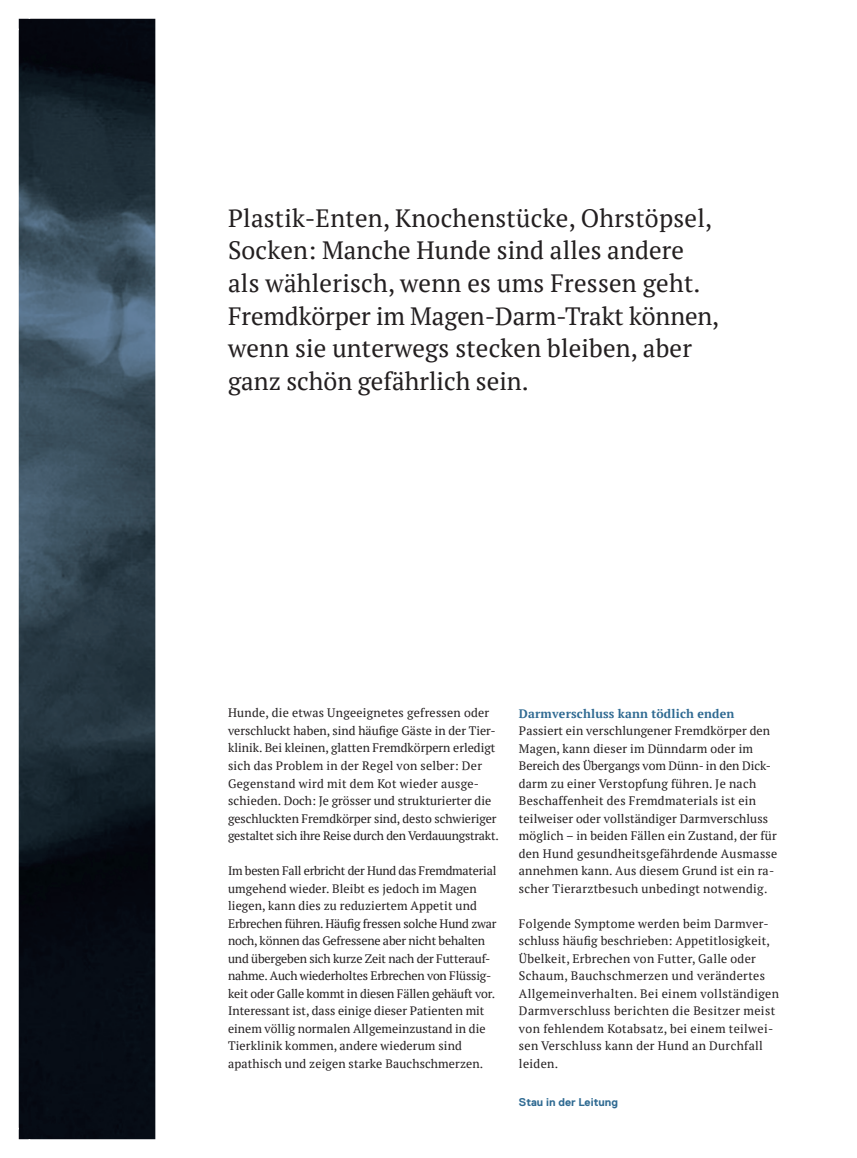
<style>
.page{position:relative;width:857px;height:1158px;background:#fff}
.page>*{position:absolute;margin:0;border:0;box-sizing:border-box;transform-origin:0 0}
.t1{font:25px/32.5px "PT Serif";letter-spacing:.01em;color:#231f20}
.t2{font:12.25px/17.5px "PT Serif";letter-spacing:.01em;color:#231f20}
.t3{font:12.25px/17.5px "PT Serif";letter-spacing:-.015em;color:#231f20}
.t4{font:700 12.25px "PT Serif";letter-spacing:.015em;color:#2f6a92}
.t5{font:700 11.25px "Replica";letter-spacing:.005em;color:#2f6a92}
</style>
<div class="page">
<img style="left:19px;top:19px;width:136px;height:1119px">
<p class="t1" style="left:228px;top:201px;width:492px">Plastik-Enten, Knochenstücke, Ohrstöpsel, Socken: Manche Hunde sind alles andere als wählerisch, wenn es ums Fressen geht.<br>Fremdkörper im Magen-Darm-Trakt können, wenn sie unterwegs stecken bleiben, aber ganz schön gefährlich sein.</p>
<p class="t2" style="left:228px;top:704px;width:272px">Hunde, die etwas Ungeeignetes gefressen oder verschluckt haben, sind häufige Gäste in der Tier&shy;klinik. Bei kleinen, glatten Fremdkörpern erledigt sich das Problem in der Regel von selber: Der Gegenstand wird mit dem Kot wieder ausge&shy;schieden. Doch: Je grösser und strukturierter die geschluckten Fremdkörper sind, desto schwieriger gestaltet sich ihre Reise durch den Verdauungstrakt.</p>
<p class="t3" style="left:228px;top:861px;width:270px">Im besten Fall erbricht der Hund das Fremdmaterial umgehend wieder. Bleibt es jedoch im Magen liegen, kann dies zu reduziertem Appetit und Erbrechen führen. Häufig fressen solche Hund zwar noch, können das Gefressene aber nicht behalten und übergeben sich kurze Zeit nach der Futterauf&shy;nahme. Auch wiederholtes Erbrechen von Flüssig&shy;keit oder Galle kommt in diesen Fällen gehäuft vor.<br>Interessant ist, dass einige dieser Patienten mit einem völlig normalen Allgemeinzustand in die Tierklinik kommen, andere wiederum sind apathisch und zeigen starke Bauchschmerzen.</p>
<p class="t4" style="left:518px;top:705px;width:217px">Darmverschluss kann tödlich enden</p>
<p class="t2" style="left:518px;top:721px;width:260px">Passiert ein verschlungener Fremdkörper den Magen, kann dieser im Dünndarm oder im Bereich des Übergangs vom Dünn- in den Dick&shy;darm zu einer Verstopfung führen. Je nach Beschaffenheit des Fremdmaterials ist ein teilweiser oder vollständiger Darmverschluss möglich – in beiden Fällen ein Zustand, der für den Hund gesundheitsgefährdende Ausmasse annehmen kann. Aus diesem Grund ist ein ra&shy;scher Tierarztbesuch unbedingt notwendig.</p>
<p class="t2" style="left:518px;top:914px;width:261px">Folgende Symptome werden beim Darmver&shy;schluss häufig beschrieben: Appetitlosigkeit, Übelkeit, Erbrechen von Futter, Galle oder Schaum, Bauchschmerzen und verändertes Allgemeinverhalten. Bei einem vollständigen Darmverschluss berichten die Besitzer meist von fehlendem Kotabsatz, bei einem teilwei&shy;sen Verschluss kann der Hund an Durchfall leiden.</p>
<p class="t5" style="left:518px;top:1095px;width:101px">Stau in der Leitung</p>
</div>
